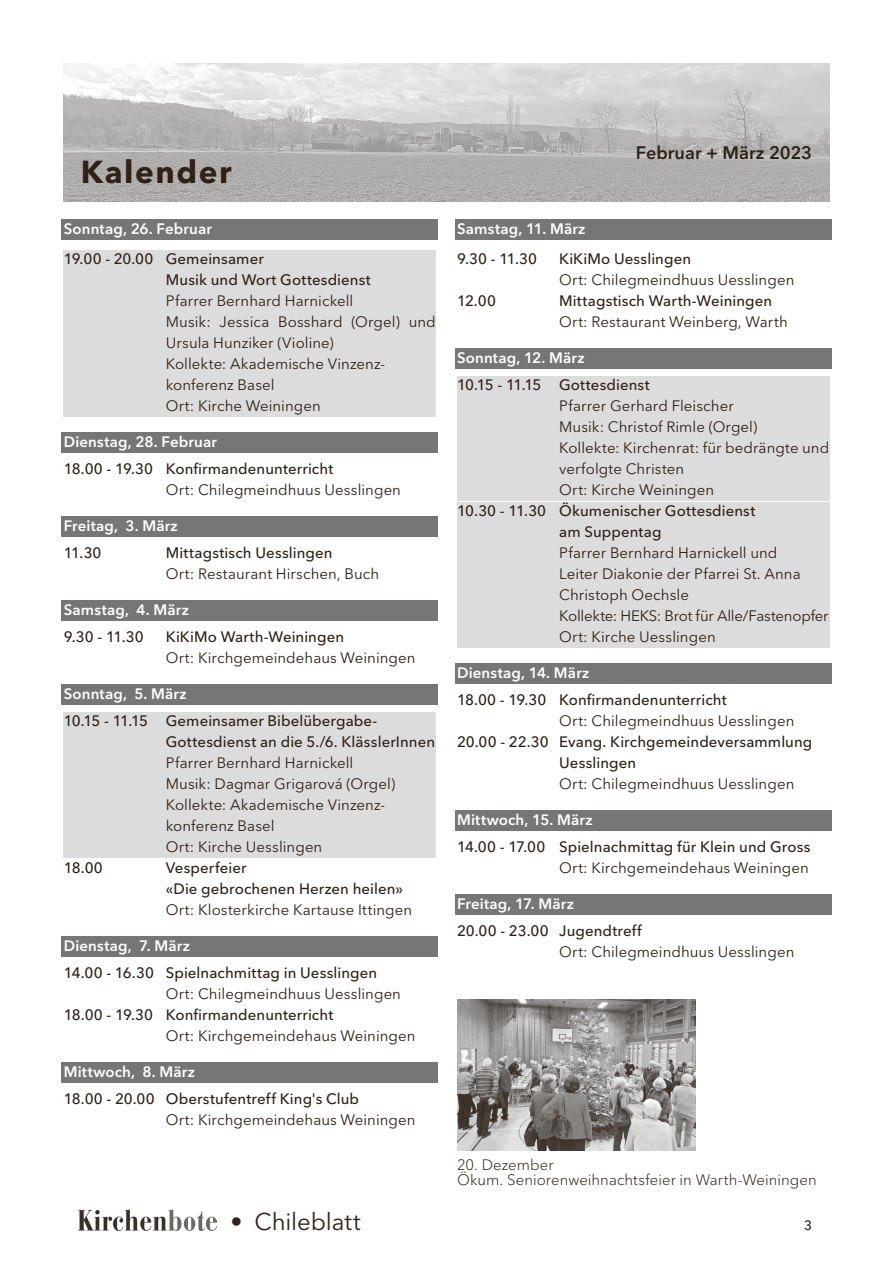
<style>
.page{position:relative;width:893px;height:1263px;background:#fff}
.page>*{position:absolute;margin:0;border:0;box-sizing:border-box;transform-origin:0 0}
.t1{font:700 31.5px "Avenir Next LT Pro";letter-spacing:.05em;color:#2f2116}
.t2{font:24px "Avenir Next LT Pro";letter-spacing:-.005em;color:#2f2116}
.t3{font:600 18px "Avenir Next LT Pro";color:#2f2116}
.t4{font:15px/21px "Avenir Next LT Pro";letter-spacing:.005em;color:#2f2116}
.t5{font:500 15px/21px "Avenir Next LT Pro";letter-spacing:.005em;color:#2f2116}
.t6{font:600 15px "Avenir Next LT Pro";letter-spacing:.01em;color:#fff}
.t7{font:300 15px/15px "Avenir Next LT Pro";letter-spacing:.005em;color:#2f2116}
.t8{font:500 13.5px "Avenir Next LT Pro";color:#2f2116}
</style>
<div class="page">
<img style="left:79px;top:1209px;width:137px;height:21px">
<img style="left:64px;top:64px;width:765px;height:137px">
<img style="left:457px;top:999px;width:238px;height:151px">
<div style="left:455px;top:219px;width:376px;height:20px;background:#757775"></div>
<div style="left:455px;top:349px;width:376px;height:20px;background:#757775"></div>
<div style="left:457px;top:376px;width:372px;height:21px;background:#dddcdc"></div>
<div style="left:457px;top:396px;width:372px;height:21px;background:#dddcdc"></div>
<div style="left:457px;top:417px;width:372px;height:21px;background:#dddcdc"></div>
<div style="left:457px;top:438px;width:372px;height:42px;background:#dddcdc"></div>
<div style="left:457px;top:480px;width:372px;height:21px;background:#dddcdc"></div>
<div style="left:457px;top:502px;width:372px;height:21px;background:#dddcdc"></div>
<div style="left:457px;top:523px;width:372px;height:21px;background:#dddcdc"></div>
<div style="left:457px;top:543px;width:372px;height:21px;background:#dddcdc"></div>
<div style="left:457px;top:564px;width:372px;height:42px;background:#dddcdc"></div>
<div style="left:457px;top:606px;width:372px;height:21px;background:#dddcdc"></div>
<div style="left:457px;top:627px;width:372px;height:21px;background:#dddcdc"></div>
<div style="left:455px;top:664px;width:376px;height:20px;background:#757775"></div>
<div style="left:455px;top:811px;width:376px;height:20px;background:#757775"></div>
<div style="left:455px;top:895px;width:376px;height:20px;background:#757775"></div>
<div style="left:62px;top:219px;width:376px;height:20px;background:#757775"></div>
<div style="left:64px;top:250px;width:372px;height:21px;background:#dddcdc"></div>
<div style="left:64px;top:271px;width:372px;height:21px;background:#dddcdc"></div>
<div style="left:64px;top:291px;width:372px;height:21px;background:#dddcdc"></div>
<div style="left:64px;top:312px;width:372px;height:42px;background:#dddcdc"></div>
<div style="left:64px;top:354px;width:372px;height:21px;background:#dddcdc"></div>
<div style="left:64px;top:375px;width:372px;height:21px;background:#dddcdc"></div>
<div style="left:64px;top:396px;width:372px;height:21px;background:#dddcdc"></div>
<div style="left:62px;top:433px;width:376px;height:20px;background:#757775"></div>
<div style="left:62px;top:517px;width:376px;height:20px;background:#757775"></div>
<div style="left:62px;top:601px;width:376px;height:20px;background:#757775"></div>
<div style="left:62px;top:685px;width:376px;height:20px;background:#757775"></div>
<div style="left:64px;top:712px;width:372px;height:21px;background:#dddcdc"></div>
<div style="left:64px;top:733px;width:372px;height:21px;background:#dddcdc"></div>
<div style="left:64px;top:753px;width:372px;height:21px;background:#dddcdc"></div>
<div style="left:64px;top:774px;width:372px;height:21px;background:#dddcdc"></div>
<div style="left:64px;top:795px;width:372px;height:21px;background:#dddcdc"></div>
<div style="left:64px;top:816px;width:372px;height:21px;background:#dddcdc"></div>
<div style="left:64px;top:837px;width:372px;height:21px;background:#dddcdc"></div>
<div style="left:62px;top:937px;width:376px;height:20px;background:#757775"></div>
<div style="left:62px;top:1063px;width:376px;height:20px;background:#757775"></div>
<h1 class="t1" style="left:81px;top:153px;width:152px">Kalender</h1>
<p class="t6" style="left:64px;top:219px;width:150px">Sonntag, 26. Februar</p>
<p class="t5" style="left:166px;top:248px;width:206px;text-indent:-102px">19.00 - 20.00 Gemeinsamer<br>Musik und Wort Gottesdienst</p>
<p class="t4" style="left:166px;top:290px;width:271px">Pfarrer Bernhard Harnickell<br>Musik: Jessica Bosshard (Orgel) und<br>Ursula Hunziker (Violine)<br>Kollekte: Akademische Vinzenz&shy;konferenz Basel<br>Ort: Kirche Weiningen</p>
<p class="t6" style="left:64px;top:433px;width:155px">Dienstag, 28. Februar</p>
<p class="t5" style="left:64px;top:458px;width:271px">18.00 - 19.30 Konfirmandenunterricht</p>
<p class="t4" style="left:166px;top:479px;width:237px">Ort: Chilegmeindhuus Uesslingen</p>
<p class="t6" style="left:64px;top:517px;width:116px">Freitag, 3. März</p>
<p class="t5" style="left:64px;top:542px;width:39px">11.30</p>
<p class="t5" style="left:166px;top:542px;width:168px">Mittagstisch Uesslingen</p>
<p class="t4" style="left:166px;top:563px;width:215px">Ort: Restaurant Hirschen, Buch</p>
<p class="t6" style="left:64px;top:601px;width:127px">Samstag, 4. März</p>
<p class="t5" style="left:64px;top:626px;width:81px">9.30 - 11.30</p>
<p class="t5" style="left:166px;top:626px;width:180px">KiKiMo Warth-Weiningen</p>
<p class="t4" style="left:166px;top:647px;width:251px">Ort: Kirchgemeindehaus Weiningen</p>
<p class="t6" style="left:64px;top:685px;width:124px">Sonntag, 5. März</p>
<p class="t5" style="left:166px;top:710px;width:271px;text-indent:-102px">10.15 - 11.15 Gemeinsamer Bibelübergabe-<br>Gottesdienst an die 5./6. KlässlerInnen</p>
<p class="t4" style="left:166px;top:752px;width:231px">Pfarrer Bernhard Harnickell<br>Musik: Dagmar Grigarová (Orgel)<br>Kollekte: Akademische Vinzenz&shy;konferenz Basel<br>Ort: Kirche Uesslingen</p>
<p class="t5" style="left:64px;top:857px;width:41px">18.00</p>
<p class="t5" style="left:166px;top:857px;width:239px">Vesperfeier<br>«Die gebrochenen Herzen heilen»</p>
<p class="t4" style="left:166px;top:899px;width:248px">Ort: Klosterkirche Kartause Ittingen</p>
<p class="t6" style="left:64px;top:937px;width:128px">Dienstag, 7. März</p>
<p class="t5" style="left:64px;top:962px;width:315px">14.00 - 16.30 Spielnachmittag in Uesslingen</p>
<p class="t4" style="left:166px;top:983px;width:237px">Ort: Chilegmeindhuus Uesslingen</p>
<p class="t5" style="left:64px;top:1004px;width:271px">18.00 - 19.30 Konfirmandenunterricht</p>
<p class="t4" style="left:166px;top:1025px;width:251px">Ort: Kirchgemeindehaus Weiningen</p>
<p class="t6" style="left:64px;top:1063px;width:133px">Mittwoch, 8. März</p>
<p class="t5" style="left:64px;top:1088px;width:297px">18.00 - 20.00 Oberstufentreff King's Club</p>
<p class="t4" style="left:166px;top:1109px;width:251px">Ort: Kirchgemeindehaus Weiningen</p>
<p class="t3" style="left:636px;top:142px;width:178px">Februar + März 2023</p>
<p class="t6" style="left:457px;top:219px;width:130px">Samstag, 11. März</p>
<p class="t5" style="left:457px;top:248px;width:81px">9.30 - 11.30</p>
<p class="t5" style="left:559px;top:248px;width:133px">KiKiMo Uesslingen</p>
<p class="t4" style="left:559px;top:269px;width:237px">Ort: Chilegmeindhuus Uesslingen</p>
<p class="t5" style="left:457px;top:290px;width:40px">12.00</p>
<p class="t5" style="left:559px;top:290px;width:215px">Mittagstisch Warth-Weiningen</p>
<p class="t4" style="left:559px;top:311px;width:230px">Ort: Restaurant Weinberg, Warth</p>
<p class="t6" style="left:457px;top:349px;width:129px">Sonntag, 12. März</p>
<p class="t5" style="left:457px;top:374px;width:194px">10.15 - 11.15 Gottesdienst</p>
<p class="t4" style="left:559px;top:395px;width:272px">Pfarrer Gerhard Fleischer<br>Musik: Christof Rimle (Orgel)<br>Kollekte: Kirchenrat: für bedrängte und verfolgte Christen<br>Ort: Kirche Weiningen</p>
<p class="t5" style="left:457px;top:500px;width:300px;text-align:center">10.30 - 11.30 Ökumenischer Gottesdienst am Suppentag</p>
<p class="t4" style="left:559px;top:542px;width:271px">Pfarrer Bernhard Harnickell und<br>Leiter Diakonie der Pfarrei St. Anna<br>Christoph Oechsle<br>Kollekte: HEKS: Brot für Alle/Fastenopfer<br>Ort: Kirche Uesslingen</p>
<p class="t6" style="left:457px;top:664px;width:134px">Dienstag, 14. März</p>
<p class="t5" style="left:457px;top:689px;width:271px">18.00 - 19.30 Konfirmandenunterricht</p>
<p class="t4" style="left:559px;top:710px;width:237px">Ort: Chilegmeindhuus Uesslingen</p>
<p class="t5" style="left:559px;top:731px;width:255px;text-indent:-102px">20.00 - 22.30 Evang. Kirchgemeindeversammlung<br>Uesslingen</p>
<p class="t4" style="left:559px;top:773px;width:237px">Ort: Chilegmeindhuus Uesslingen</p>
<p class="t6" style="left:457px;top:811px;width:137px">Mittwoch, 15. März</p>
<p class="t5" style="left:457px;top:836px;width:355px">14.00 - 17.00 Spielnachmittag für Klein und Gross</p>
<p class="t4" style="left:559px;top:857px;width:251px">Ort: Kirchgemeindehaus Weiningen</p>
<p class="t6" style="left:457px;top:895px;width:118px">Freitag, 17. März</p>
<p class="t5" style="left:457px;top:920px;width:186px">20.00 - 23.00 Jugendtreff</p>
<p class="t4" style="left:559px;top:941px;width:237px">Ort: Chilegmeindhuus Uesslingen</p>
<p class="t7" style="left:457px;top:1157px;width:361px">20. Dezember<br>Ökum. Seniorenweihnachtsfeier in Warth-Weiningen</p>
<h2 class="t2" style="left:231px;top:1207px;width:132px">• Chileblatt</h2>
<p class="t8" style="left:804px;top:1217px;width:10px">3</p>
</div>
